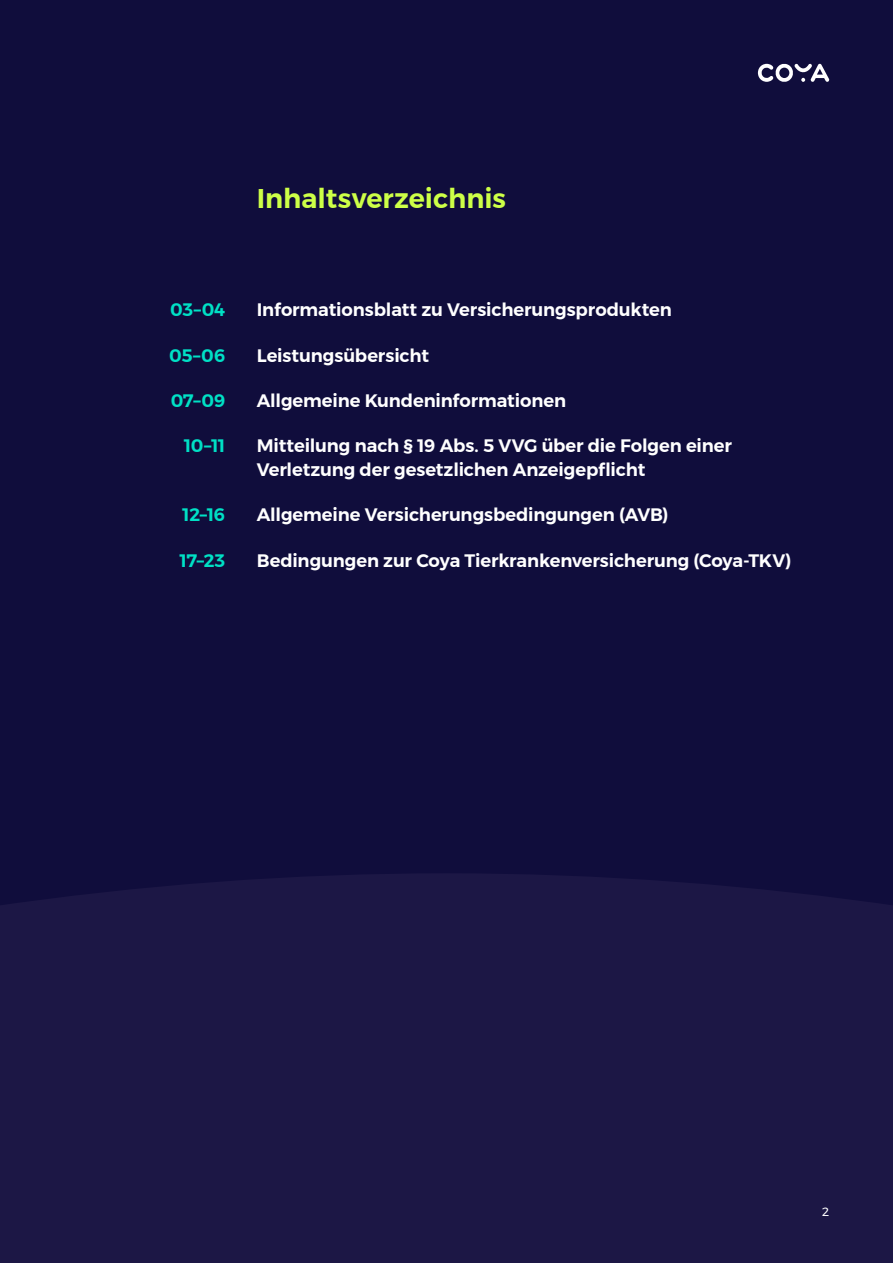
<style>
.page{position:relative;width:893px;height:1263px;background:#100d3c}
.page>*{position:absolute;margin:0;border:0;box-sizing:border-box;transform-origin:0 0}
.t1{font:600 27px "Montserrat";color:#cdff47}
.t2{font:600 18px/24px "Montserrat";letter-spacing:-.005em;color:#fff}
.t3{font:600 18px "Montserrat";letter-spacing:-.01em;color:#00e0c5}
.t4{font:12px "Montserrat";color:#fff}
</style>
<div class="page">
<div style="left:0;top:843px;width:893px;height:420px;background:#1c1745"></div>
<svg style="left:0;top:843px;width:893px;height:62px;fill:#100d3c"></svg>
<svg style="left:758px;top:63px;width:72px;height:19px"></svg>
<h1 class="t1" style="left:257px;top:177px;width:251px">Inhaltsverzeichnis</h1>
<p class="t3" style="left:170px;top:296px;width:57px">03–04</p>
<p class="t2" style="left:257px;top:298px;width:417px">Informationsblatt zu Versicherungsprodukten</p>
<p class="t3" style="left:169px;top:341px;width:58px">05–06</p>
<p class="t2" style="left:257px;top:343px;width:174px">Leistungsübersicht</p>
<p class="t3" style="left:171px;top:386px;width:56px">07–09</p>
<p class="t2" style="left:257px;top:388px;width:311px">Allgemeine Kundeninformationen</p>
<p class="t3" style="left:184px;top:431px;width:43px">10–11</p>
<p class="t2" style="left:257px;top:434px;width:477px">Mitteilung nach § 19 Abs. 5 VVG über die Folgen einer<br>Verletzung der gesetzlichen Anzeigepflicht</p>
<p class="t3" style="left:183px;top:501px;width:44px">12–16</p>
<p class="t2" style="left:257px;top:503px;width:413px">Allgemeine Versicherungsbedingungen (AVB)</p>
<p class="t3" style="left:180px;top:546px;width:47px">17–23</p>
<p class="t2" style="left:257px;top:548px;width:536px">Bedingungen zur Coya Tierkrankenversicherung (Coya-TKV)</p>
<p class="t4" style="left:822px;top:1203px;width:8px">2</p>
</div>
